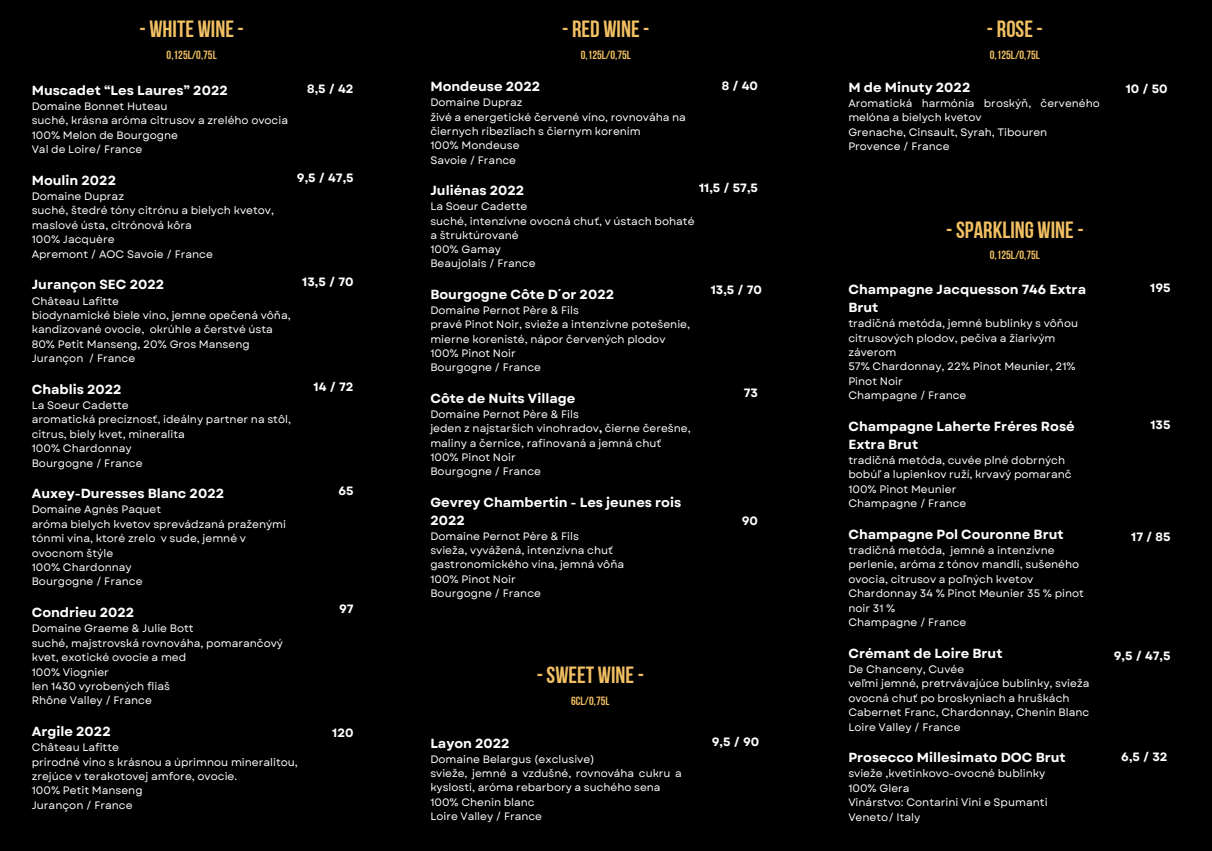
<style>
.page{position:relative;width:1212px;height:851px;background:#fff}
.page>*{position:absolute;margin:0;border:0;box-sizing:border-box;transform-origin:0 0}
.t1{font:23.4px "Bebas Neue Cyrillic";color:#f2c063}
.t2{font:700 13.2px/18px "Garet";color:#fff}
.t3{font:700 12px "Garet";color:#fff}
.t4{font:11.85px "Bebas Neue Cyrillic";color:#f2c063}
.t5{font:10.8px/14.4px "Garet";color:#fff}
.s1{font-weight:700}
</style>
<div class="page">
<div style="left:0;top:0;width:1212px;height:850px;background:#000"></div>
<h3 class="t1" style="left:139px;top:20px;width:106px">- WHITE WINE-</h3>
<h3 class="t4" style="left:167px;top:50px;width:52px">0,125L/0,75L</h3>
<p class="t2" style="left:32px;top:81px;width:198px">Muscadet “Les Laures” 2022</p>
<p class="t5" style="left:32px;top:99px;width:137px">Domaine Bonnet Huteau</p>
<p class="t5" style="left:32px;top:113px;width:258px">suché, krásna aróma citrusov a zrelého ovocia</p>
<p class="t5" style="left:32px;top:128px;width:148px">100% Melon de Bourgogne</p>
<p class="t5" style="left:32px;top:142px;width:112px">Val de Loire/ France</p>
<p class="t2" style="left:32px;top:171px;width:86px">Moulin 2022</p>
<p class="t5" style="left:32px;top:189px;width:94px">Domaine Dupraz</p>
<p class="t5" style="left:32px;top:203px;width:244px">suché, štedré tóny citrónu a bielych kvetov, maslové ústa, citrónová kôra</p>
<p class="t5" style="left:32px;top:232px;width:84px">100% Jacquère</p>
<p class="t5" style="left:32px;top:247px;width:183px">Apremont / AOC Savoie / France</p>
<p class="t2" style="left:32px;top:275px;width:134px">Jurançon SEC 2022</p>
<p class="t5" style="left:32px;top:293px;width:89px">Château Lafitte</p>
<p class="t5" style="left:32px;top:308px;width:260px">biodynamické biele víno, jemne opečená vôňa, kandizované ovocie, okrúhle a čerstvé ústa</p>
<p class="t5" style="left:32px;top:337px;width:219px">80% Petit Manseng, 20% Gros Manseng</p>
<p class="t5" style="left:32px;top:351px;width:105px">Jurançon / France</p>
<p class="t2" style="left:32px;top:380px;width:92px">Chablis 2022</p>
<p class="t5" style="left:32px;top:398px;width:99px">La Soeur Cadette</p>
<p class="t5" style="left:32px;top:412px;width:261px">aromatická precíznosť, ideálny partner na stôl, citrus, biely kvet, mineralita</p>
<p class="t5" style="left:32px;top:441px;width:102px">100% Chardonnay</p>
<p class="t5" style="left:32px;top:455px;width:112px">Bourgogne / France</p>
<p class="t2" style="left:32px;top:484px;width:194px">Auxey-Duresses Blanc 2022</p>
<p class="t5" style="left:32px;top:502px;width:131px">Domaine Agnès Paquet</p>
<p class="t5" style="left:32px;top:517px;width:256px">aróma bielych kvetov sprevádzaná praženými tónmi vína, ktoré zrelo v sude, jemné v ovocnom štýle</p>
<p class="t5" style="left:32px;top:560px;width:102px">100% Chardonnay</p>
<p class="t5" style="left:32px;top:574px;width:112px">Bourgogne / France</p>
<p class="t2" style="left:32px;top:603px;width:104px">Condrieu 2022</p>
<p class="t5" style="left:32px;top:621px;width:163px">Domaine Graeme &amp; Julie Bott</p>
<p class="t5" style="left:32px;top:635px;width:253px">suché, majstrovská rovnováha, pomarančový kvet, exotické ovocie a med</p>
<p class="t5" style="left:32px;top:664px;width:79px">100% Viognier</p>
<p class="t5" style="left:32px;top:679px;width:140px">len 1430 vyrobených fliaš</p>
<p class="t5" style="left:32px;top:693px;width:122px">Rhône Valley / France</p>
<p class="t2" style="left:32px;top:722px;width:81px">Argile 2022</p>
<p class="t5" style="left:32px;top:740px;width:89px">Château Lafitte</p>
<p class="t5" style="left:32px;top:754px;width:268px">prírodné víno s krásnou a úprimnou mineralitou, zrejúce v terakotovej amfore, ovocie.</p>
<p class="t5" style="left:32px;top:783px;width:112px">100% Petit Manseng</p>
<p class="t5" style="left:32px;top:797px;width:102px">Jurançon / France</p>
<h2 class="t3" style="left:307px;top:80px;width:48px">8,5 / 42</h2>
<p class="t3" style="left:297px;top:169px;width:58px">9,5 / 47,5</p>
<p class="t3" style="left:302px;top:273px;width:53px">13,5 / 70</p>
<h2 class="t3" style="left:314px;top:378px;width:41px">14 / 72</h2>
<p class="t3" style="left:338px;top:482px;width:17px">65</p>
<p class="t3" style="left:339px;top:600px;width:16px">97</p>
<h2 class="t3" style="left:332px;top:724px;width:23px">120</h2>
<p class="t1" style="left:562px;top:20px;width:89px">- RED WINE-</p>
<p class="t4" style="left:581px;top:50px;width:52px">0,125L/0,75L</p>
<p class="t1" style="left:987px;top:20px;width:57px">- ROSE-</p>
<p class="t4" style="left:990px;top:50px;width:52px">0,125L/0,75L</p>
<h2 class="t3" style="left:722px;top:77px;width:38px">8/40</h2>
<p class="t2" style="left:430px;top:77px;width:112px">Mondeuse 2022</p>
<h2 class="t5" style="left:430px;top:95px;width:94px">Domaine Dupraz</h2>
<h3 class="t5" style="left:430px;top:110px;width:257px">živé a energetické červené víno, rovnováha na čiernych ríbezliach s čiernym korením</h3>
<p class="t5" style="left:430px;top:138px;width:91px">100% Mondeuse</p>
<p class="t5" style="left:430px;top:153px;width:87px">Savoie / France</p>
<p class="t2" style="left:430px;top:181px;width:96px">Juliénas 2022</p>
<p class="t5" style="left:430px;top:199px;width:98px">La Soeur Cadette</p>
<p class="t5" style="left:430px;top:214px;width:266px">suché, intenzívne ovocná chuť, v ústach bohaté a štruktúrované</p>
<p class="t5" style="left:430px;top:242px;width:72px">100% Gamay</p>
<p class="t5" style="left:430px;top:256px;width:107px">Beaujolais / France</p>
<p class="t2" style="left:430px;top:285px;width:185px">Bourgogne Côte D´or 2022</p>
<p class="t5" style="left:430px;top:303px;width:150px">Domaine Pernot Père &amp; Fils</p>
<p class="t5" style="left:430px;top:317px;width:261px">pravé Pinot Noir, svieže a intenzívne potešenie, mierne korenisté, nápor červených plodov</p>
<p class="t5" style="left:430px;top:346px;width:87px">100% Pinot Noir</p>
<p class="t5" style="left:430px;top:360px;width:112px">Bourgogne / France</p>
<p class="t2" style="left:430px;top:389px;width:146px">Côte de Nuits Village</p>
<p class="t5" style="left:430px;top:407px;width:150px">Domaine Pernot Père &amp; Fils</p>
<p class="t5" style="left:430px;top:421px;width:262px">jeden z najstarších vinohradov<span class="s1">,</span> čierne čerešne, maliny a černice, rafinovaná a jemná chuť</p>
<p class="t5" style="left:430px;top:450px;width:87px">100% Pinot Noir</p>
<p class="t5" style="left:430px;top:464px;width:112px">Bourgogne / France</p>
<p class="t2" style="left:430px;top:493px;width:252px">Gevrey Chambertin - Les jeunes rois<br>2022</p>
<p class="t5" style="left:430px;top:529px;width:150px">Domaine Pernot Père &amp; Fils</p>
<p class="t5" style="left:430px;top:543px;width:195px">svieža, vyvážená, intenzívna chuť gastronomického vína, jemná vôňa</p>
<p class="t5" style="left:430px;top:572px;width:87px">100% Pinot Noir</p>
<p class="t5" style="left:430px;top:586px;width:112px">Bourgogne / France</p>
<p class="t2" style="left:848px;top:78px;width:124px">M de Minuty 2022</p>
<p class="t5" style="left:848px;top:96px;width:253px">Aromatická harmónia broskýň, červeného melóna a bielych kvetov</p>
<p class="t5" style="left:848px;top:125px;width:200px">Grenache, Cinsault, Syrah, Tibouren</p>
<p class="t5" style="left:848px;top:139px;width:103px">Provence / France</p>
<h2 class="t3" style="left:699px;top:179px;width:60px">11,5 / 57,5</h2>
<h2 class="t1" style="left:946px;top:220px;width:139px">-SPARKLING WINE-</h2>
<h2 class="t4" style="left:990px;top:250px;width:52px">0,125L/0,75L</h2>
<p class="t3" style="left:711px;top:281px;width:53px">13,5 / 70</p>
<p class="t2" style="left:848px;top:280px;width:239px">Champagne Jacquesson 746 Extra<br>Brut</p>
<p class="t5" style="left:848px;top:316px;width:231px">tradičná metóda, jemné bublinky s vôňou citrusových plodov, pečiva a žiarivým záverom</p>
<h2 class="t5" style="left:848px;top:359px;width:229px">57% Chardonnay, 22% Pinot Meunier, 21%<br>Pinot Noir</h2>
<h2 class="t5" style="left:848px;top:388px;width:120px">Champagne / France</h2>
<h2 class="t2" style="left:848px;top:417px;width:228px">Champagne Laherte Fréres Rosé<br>Extra Brut</h2>
<p class="t5" style="left:848px;top:453px;width:225px">tradičná metóda, cuvée plné dobrných bobúľ a lupienkov ruží, krvavý pomaranč</p>
<p class="t5" style="left:848px;top:482px;width:110px">100% Pinot Meunier</p>
<h1 class="t5" style="left:848px;top:496px;width:120px">Champagne / France</h1>
<p class="t2" style="left:848px;top:525px;width:217px">Champagne Pol Couronne Brut</p>
<p class="t5" style="left:848px;top:543px;width:232px">tradičná metóda, jemné a intenzívne perlenie, aróma z tónov mandlí, sušeného ovocia, citrusov a poľných kvetov</p>
<p class="t5" style="left:848px;top:586px;width:237px">Chardonnay 34 % Pinot Meunier 35 % pinot noir 31 %</p>
<p class="t5" style="left:848px;top:615px;width:120px">Champagne / France</p>
<p class="t2" style="left:848px;top:644px;width:156px">Crémant de Loire Brut</p>
<h2 class="t5" style="left:848px;top:662px;width:117px">De Chanceny, Cuvée</h2>
<h3 class="t5" style="left:848px;top:676px;width:242px">veľmi jemné, pretrvávajúce bublinky, svieža ovocná chuť po broskyniach a hruškách</h3>
<p class="t5" style="left:848px;top:705px;width:242px">Cabernet Franc, Chardonnay, Chenin Blanc</p>
<p class="t5" style="left:848px;top:719px;width:114px">Loire Valley / France</p>
<p class="t2" style="left:848px;top:748px;width:219px">Prosecco Millesimato DOC Brut</p>
<p class="t5" style="left:848px;top:766px;width:198px">svieže ,kvetinkovo-ovocné bublinky</p>
<h2 class="t5" style="left:848px;top:780px;width:63px">100% Glera</h2>
<h1 class="t5" style="left:848px;top:795px;width:201px">Vinárstvo: Contarini Vini e Spumanti</h1>
<p class="t5" style="left:848px;top:809px;width:73px">Veneto/ Italy</p>
<p class="t3" style="left:743px;top:384px;width:16px">73</p>
<h2 class="t3" style="left:742px;top:512px;width:18px">90</h2>
<p class="t1" style="left:537px;top:665px;width:109px">-SWEET WINE-</p>
<p class="t4" style="left:571px;top:696px;width:40px">6CL/0,75L</p>
<p class="t3" style="left:712px;top:733px;width:49px">9,5 / 90</p>
<p class="t2" style="left:430px;top:734px;width:81px">Layon 2022</p>
<p class="t5" style="left:430px;top:751px;width:166px">Domaine Belargus (exclusive)</p>
<p class="t5" style="left:430px;top:766px;width:253px">svieže, jemné a vzdušné, rovnováha cukru a kyslosti, aróma rebarbory a suchého sena</p>
<p class="t5" style="left:430px;top:794px;width:106px">100% Chenin blanc</p>
<p class="t5" style="left:430px;top:809px;width:113px">Loire Valley / France</p>
<p class="t3" style="left:1125px;top:80px;width:43px">10 / 50</p>
<p class="t3" style="left:1150px;top:279px;width:22px">195</p>
<p class="t3" style="left:1150px;top:416px;width:22px">135</p>
<h2 class="t3" style="left:1131px;top:528px;width:41px">17 / 85</h2>
<p class="t3" style="left:1114px;top:646px;width:58px">9,5 / 47,5</p>
<h2 class="t3" style="left:1121px;top:747px;width:48px">6,5 / 32</h2>
</div>
